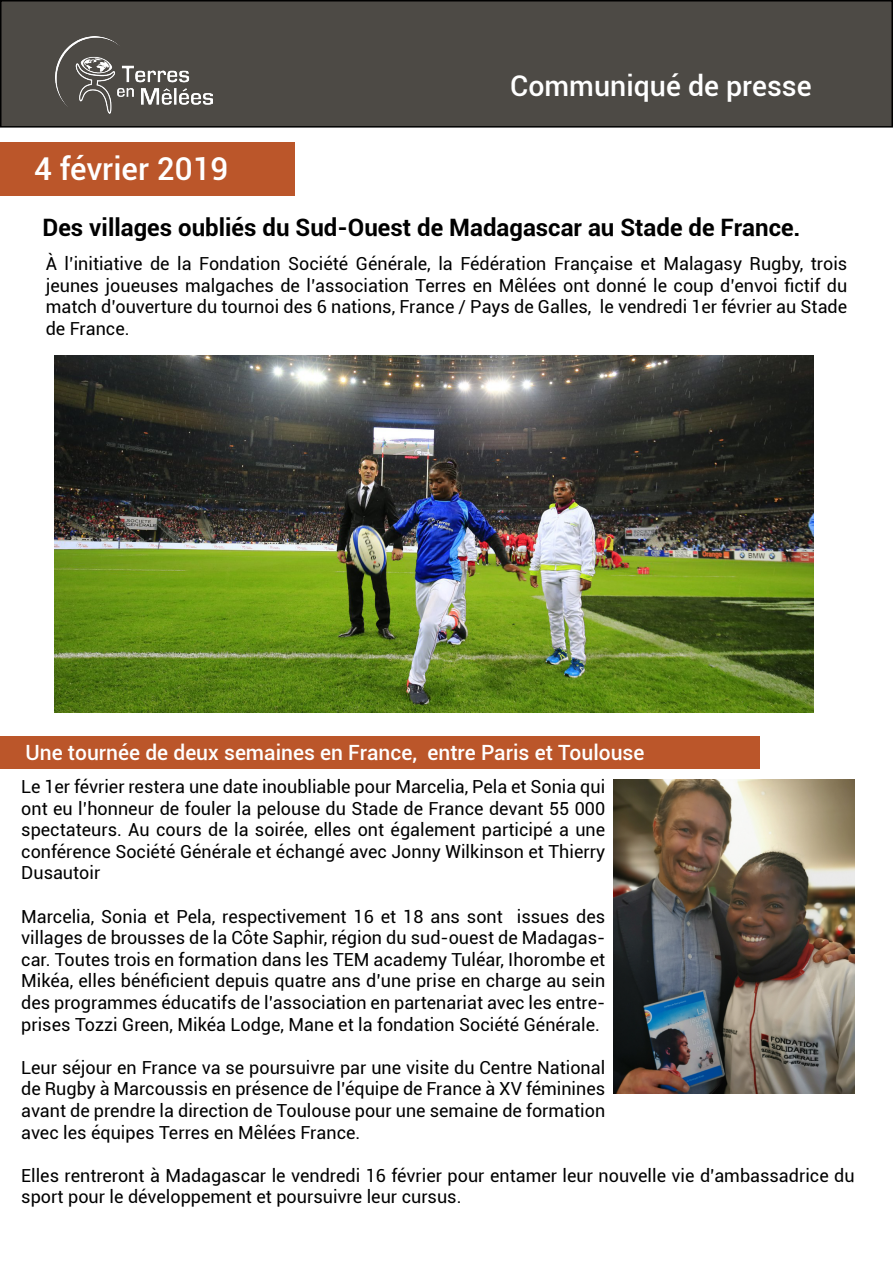
<style>
.page{position:relative;width:893px;height:1263px;background:#fff}
.page>*{position:absolute;margin:0;border:0;box-sizing:border-box;transform-origin:0 0}
.t1{font:500 31.5px "Roboto";color:#fff}
.t2{font:500 28.5px "Roboto";color:#fff}
.t3{font:700 24px "Roboto";color:#000}
.t4{font:500 21px "Roboto";color:#fff}
.t5{font:18px/21.6px "Roboto";color:#000;text-align:justify}
</style>
<div class="page">
<div style="left:1px;top:1px;width:891px;height:126px;background:#4d4a45"></div>
<div style="left:0;top:0;width:893px;height:128px;border:2px solid #000"></div>
<img style="left:55px;top:36px;width:157px;height:78px">
<div style="left:0;top:142px;width:294px;height:54px;background:#bb562a"></div>
<img style="left:54px;top:355px;width:760px;height:357px">
<div style="left:0;top:737px;width:760px;height:32px;background:#bb562a"></div>
<img style="left:614px;top:779px;width:241px;height:314px">
<h2 class="t2" style="left:510px;top:66px;width:303px">Communiqué de presse</h2>
<h1 class="t1" style="left:34px;top:147px;width:196px">4 février 2019</h1>
<h3 class="t3" style="left:43px;top:210px;width:760px">Des villages oubliés du Sud-Ouest de Madagascar au Stade de France.</h3>
<p class="t5" style="left:46px;top:252px;width:803px">À l’initiative de la Fondation Société Générale, la Fédération Française et Malagasy Rugby, trois jeunes joueuses malgaches de l’association Terres en Mêlées ont donné le coup d’envoi fictif du match d’ouverture du tournoi des 6 nations, France / Pays de Galles, le vendredi 1er février au Stade de France.</p>
<p class="t4" style="left:26px;top:738px;width:620px">Une tournée de deux semaines en France, entre Paris et Toulouse</p>
<p class="t5" style="left:21px;top:775px;width:585px">Le 1er février restera une date inoubliable pour Marcelia, Pela et Sonia qui ont eu l’honneur de fouler la pelouse du Stade de France devant 55 000 spectateurs. Au cours de la soirée, elles ont également participé a une conférence Société Générale et échangé avec Jonny Wilkinson et Thierry Dusautoir</p>
<p class="t5" style="left:21px;top:905px;width:585px">Marcelia, Sonia et Pela, respectivement 16 et 18 ans sont issues des villages de brousses de la Côte Saphir, région du sud-ouest de Madagas&shy;car. Toutes trois en formation dans les TEM academy Tuléar, Ihorombe et Mikéa, elles bénéficient depuis quatre ans d’une prise en charge au sein des programmes éducatifs de l’association en partenariat avec les entre&shy;prises Tozzi Green, Mikéa Lodge, Mane et la fondation Société Générale.</p>
<p class="t5" style="left:21px;top:1056px;width:585px">Leur séjour en France va se poursuivre par une visite du Centre National de Rugby à Marcoussis en présence de l’équipe de France à XV féminines avant de prendre la direction de Toulouse pour une semaine de formation avec les équipes Terres en Mêlées France.</p>
<p class="t5" style="left:21px;top:1164px;width:835px">Elles rentreront à Madagascar le vendredi 16 février pour entamer leur nouvelle vie d’ambassadrice du sport pour le développement et poursuivre leur cursus.</p>
</div>
